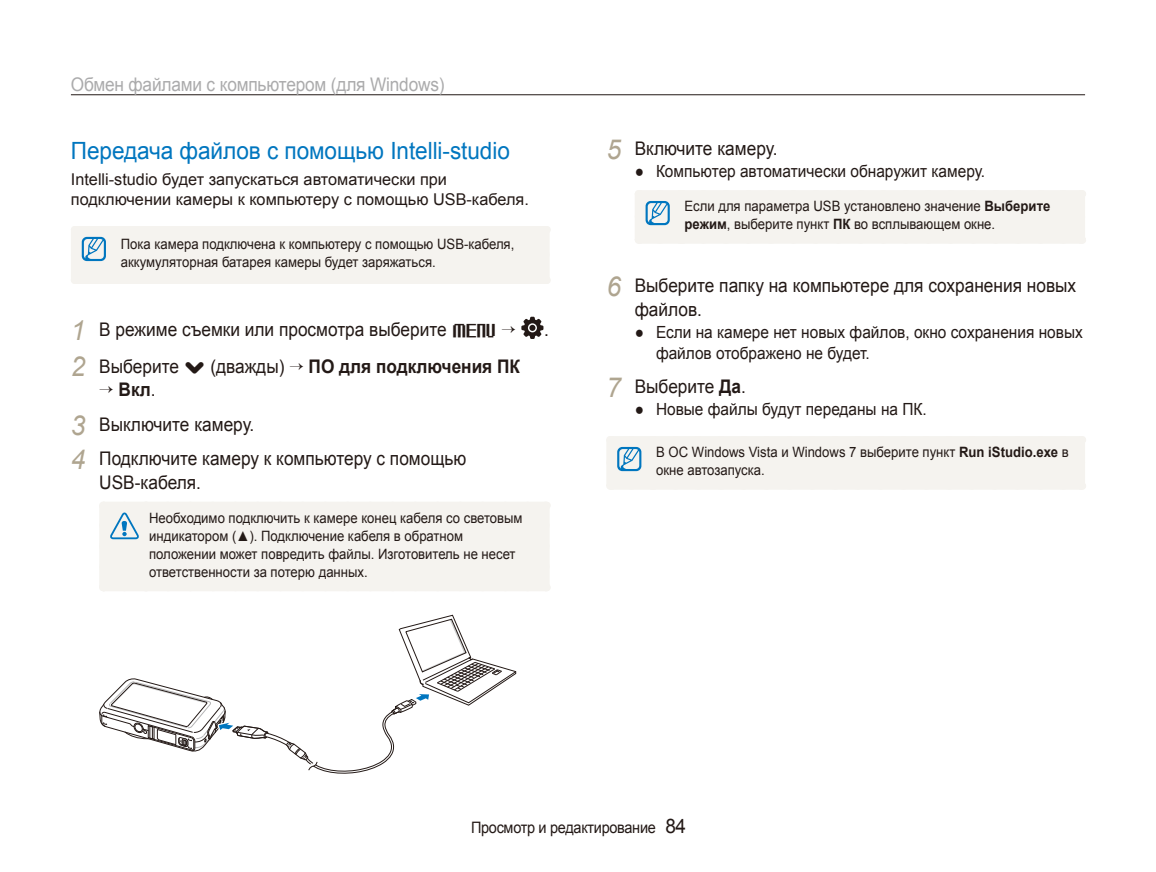
<style>
.page{position:relative;width:1156px;height:872px;background:#fff}
.page>*{position:absolute;margin:0;border:0;box-sizing:border-box;transform-origin:0 0}
.t1{font:23.75px "Arial";letter-spacing:-.005em;color:#0076bf;scale:.95 1}
.t2{font:18.75px/34.5px "Arial";color:#231916;scale:.92 1}
.t3{font:18.75px "Arial";letter-spacing:-.01em;color:#ababac;scale:.92 1}
.t4{font:700 18.75px "Arial";color:#231916;scale:.92 1}
.t5{font:16.75px/20.5px "Arial";color:#231916;scale:.92 1}
.t6{font:16.25px/20px "Arial";color:#231916}
.t7{font:15.75px "Arial";letter-spacing:-.02em;color:#231916;scale:.92 1}
.t8{font:14.25px/18px "Arial";color:#231916;scale:.92 1}
.s1{font-style:italic;font-size:27.5px;color:#afa590}
.s2{font-family:"ST80"}
.s3{font-weight:700}
.s4{font-size:20px}
</style>
<div class="page">
<hr style="left:71px;top:94px;width:1013px;height:1px;background:#231916">
<div style="left:635px;top:190px;width:449px;height:54px;background:#f5f3ef"></div>
<div style="left:606px;top:436px;width:478px;height:54px;background:#f5f3ef"></div>
<div style="left:71px;top:226px;width:478px;height:58px;background:#f5f3ef"></div>
<div style="left:99px;top:501px;width:450px;height:90px;background:#f5f3ef"></div>
<svg style="left:99px;top:614px;width:417px;height:160px"></svg>
<svg style="left:521px;top:317px;width:22px;height:22px"></svg>
<h2 class="t3" style="left:71px;top:72px;width:407px">Обмен файлами с компьютером (для Windows)</h2>
<h1 class="t1" style="left:71px;top:135px;width:463px">Передача файлов с помощью Intelli-studio</h1>
<p class="t6" style="left:71px;top:169px;width:459px">Intelli-studio будет запускаться автоматически при подключении камеры к компьютеру с помощью USB-кабеля.</p>
<p class="t8" style="left:121px;top:235px;width:429px">Пока камера подключена к компьютеру с помощью USB-кабеля, аккумуляторная батарея камеры будет заряжаться.</p>
<h2 class="t2" style="left:71px;top:312px;width:464px"><span class="s1">1</span> В режиме съемки или просмотра выберите <span class="s2">M</span></h2>
<h2 class="t2" style="left:71px;top:349px;width:234px"><span class="s1">2</span> Выберите <span class="s2">.</span> (дважды)</h2>
<h2 class="t4" style="left:308px;top:355px;width:231px">ПО для подключения ПК</h2>
<h2 class="t2" style="left:71px;top:372px;width:431px;text-indent:48px"><span class="s3">Вкл</span>.<br><span class="s1">3</span> Выключите камеру.<br><span class="s1">4</span> Подключите камеру к компьютеру с помощью</h2>
<h2 class="t2" style="left:99px;top:465px;width:112px">USB-кабеля.</h2>
<p class="t8" style="left:149px;top:509px;width:407px">Необходимо подключить к камере конец кабеля со световым индикатором (▲). Подключение кабеля в обратном положении может повредить файлы. Изготовитель не несет ответственности за потерю данных.</p>
<h2 class="t2" style="left:544px;top:312px;width:7px">.</h2>
<h2 class="t2" style="left:606px;top:132px;width:187px"><span class="s1">5</span> Включите камеру.</h2>
<p class="t5" style="left:634px;top:161px;width:382px">● Компьютер автоматически обнаружит камеру.</p>
<p class="t8" style="left:684px;top:197px;width:399px">Если для параметра USB установлено значение <span class="s3">Выберите режим</span>, выберите пункт <span class="s3">ПК</span> во всплывающем окне.</p>
<h2 class="t2" style="left:634px;top:274px;width:481px;line-height:23.8px;text-indent:-28px"><span class="s1">6</span> Выберите папку на компьютере для сохранения новых файлов.</h2>
<p class="t5" style="left:656px;top:322px;width:465px;text-indent:-21px">● Если на камере нет новых файлов, окно сохранения новых файлов отображено не будет.</p>
<h2 class="t2" style="left:606px;top:369px;width:153px"><span class="s1">7</span> Выберите <span class="s3">Да</span>.</h2>
<p class="t5" style="left:634px;top:399px;width:319px">● Новые файлы будут переданы на ПК.</p>
<p class="t8" style="left:656px;top:443px;width:450px">В ОС Windows Vista и Windows 7 выберите пункт <span class="s3">Run iStudio.exe</span> в окне автозапуска.</p>
<p class="t7" style="left:471px;top:817px;width:235px">Просмотр и редактирование <span class="s4">84</span></p>
</div>
